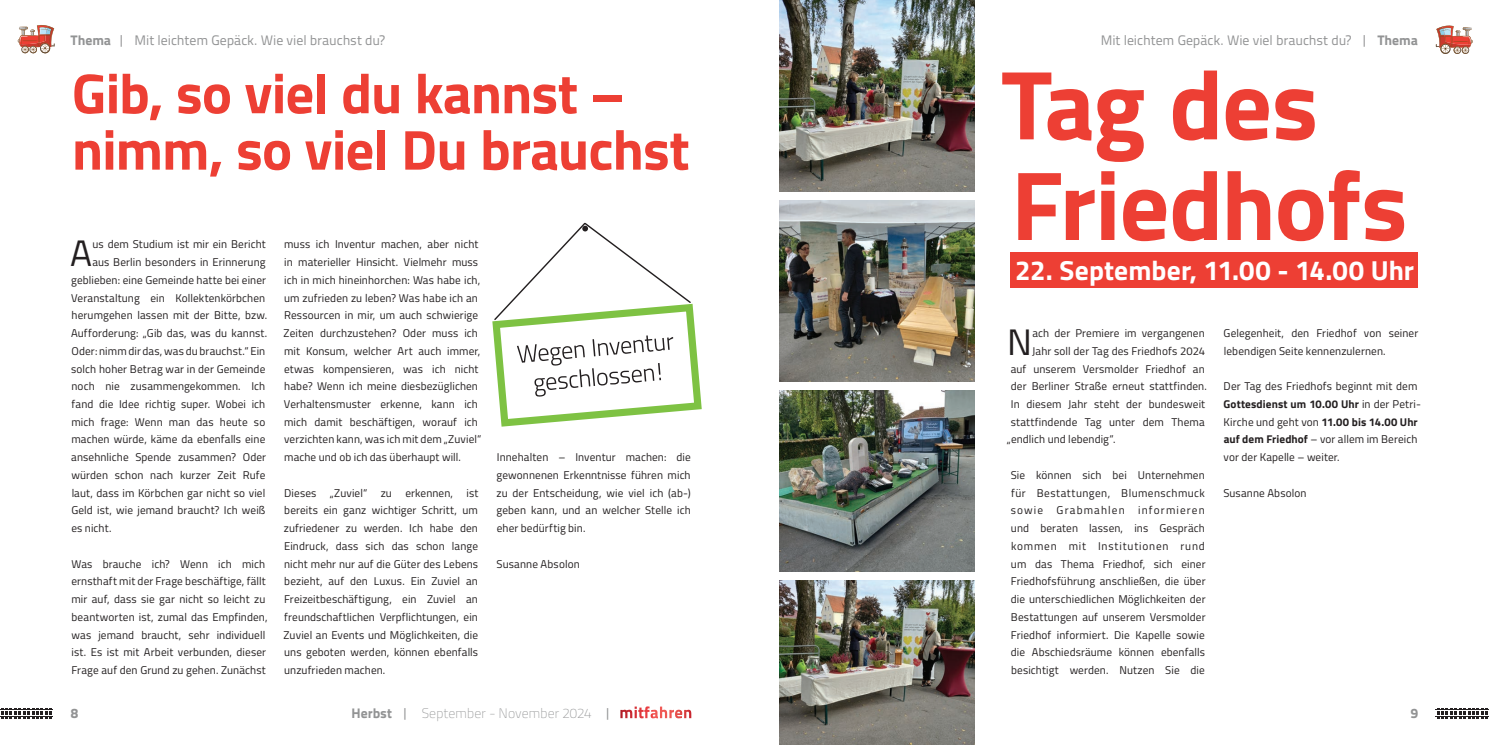
<style>
.page{position:relative;width:1489px;height:745px;background:#fff}
.page>*{position:absolute;margin:0;border:0;box-sizing:border-box;transform-origin:0 0}
.t1{font:700 98.12px/100.5px "Titillium";color:#ed3f34}
.t2{font:700 56.38px/56.4px "Titillium";letter-spacing:-.015em;color:#ed3f34}
.t3{font:36.88px "Titillium";color:#231f20}
.t4{font:700 27.5px "Titillium";letter-spacing:-.005em;color:#fff}
.t5{font:13.75px "Titillium Text 25 L 400 wt";letter-spacing:-.005em;color:#929394}
.t6{font:13.75px "Titillium Text 25 L 1 wt";letter-spacing:-.01em;color:#929394}
.t7{font:13.75px "Titillium Text 25 L 999 wt";color:#929394}
.t8{font:11.25px/17.8px "Titillium";letter-spacing:.01em;color:#231f20}
.s1{font-family:"Titillium Text 25 L 999 wt"}
.s2{font-weight:700}
.s3{font-family:"Titillium Text 25 L 400 wt"}
</style>
<div class="page">
<svg style="left:0;top:708px;width:52px;height:10px"></svg>
<hr style="left:22px;top:714px;width:31px;height:2px;background:#231f20">
<hr style="left:22px;top:715px;width:31px;height:1px;background:#fff">
<hr style="left:22px;top:709px;width:31px;height:1px;background:#fff">
<hr style="left:1435px;top:714px;width:31px;height:2px;background:#231f20">
<hr style="left:1435px;top:715px;width:31px;height:1px;background:#fff">
<svg style="left:1436px;top:708px;width:52px;height:10px"></svg>
<svg style="left:620px;top:706px;width:71px;height:12px"></svg>
<svg style="left:492px;top:222px;width:210px;height:205px"></svg>
<svg style="left:18px;top:25px;width:37px;height:29px"></svg>
<svg style="left:1435px;top:25px;width:37px;height:29px"></svg>
<div style="left:1010px;top:252px;width:407px;height:36px;background:#ed3f34"></div>
<img style="left:780px;top:200px;width:194px;height:181px">
<img style="left:780px;top:0;width:194px;height:191px">
<img style="left:780px;top:580px;width:194px;height:164px">
<img style="left:780px;top:390px;width:194px;height:180px">
<p class="t5" style="left:71px;top:30px;width:315px"><span class="s1">Thema</span> | Mit leichtem Gepäck. Wie viel brauchst du?</p>
<p class="t5" style="left:1100px;top:30px;width:319px">Mit leichtem Gepäck. Wie viel brauchst du? | <span class="s1">Thema</span></p>
<h2 class="t2" style="left:72px;top:62px;width:619px">Gib, so viel du kannst – nimm, so viel Du brauchst</h2>
<h3 class="t3" style="left:70px;top:226px;width:23px">A</h3>
<p class="t8" style="left:93px;top:235px;width:175px">us dem Studium ist mir ein Bericht</p>
<p class="t8" style="left:92px;top:252px;width:175px">aus Berlin besonders in Erinnerung</p>
<p class="t8" style="left:71px;top:270px;width:196px">geblieben: eine Gemeinde hatte bei einer</p>
<p class="t8" style="left:71px;top:288px;width:195px">Veranstaltung ein Kollektenkörbchen</p>
<p class="t8" style="left:72px;top:306px;width:197px">herumgehen lassen mit der Bitte, bzw.</p>
<p class="t8" style="left:71px;top:323px;width:198px">Aufforderung: „Gib das, was du kannst.</p>
<p class="t8" style="left:71px;top:341px;width:195px">Oder: nimm dir das, was du brauchst.“ Ein</p>
<p class="t8" style="left:71px;top:359px;width:196px">solch hoher Betrag war in der Gemeinde</p>
<p class="t8" style="left:71px;top:376px;width:195px">noch nie zusammengekommen. Ich</p>
<p class="t8" style="left:72px;top:394px;width:195px">fand die Idee richtig super. Wobei ich</p>
<p class="t8" style="left:71px;top:412px;width:195px">mich frage: Wenn man das heute so</p>
<p class="t8" style="left:71px;top:430px;width:195px">machen würde, käme da ebenfalls eine</p>
<p class="t8" style="left:71px;top:447px;width:196px">ansehnliche Spende zusammen? Oder</p>
<p class="t8" style="left:71px;top:465px;width:195px">würden schon nach kurzer Zeit Rufe</p>
<p class="t8" style="left:72px;top:483px;width:195px">laut, dass im Körbchen gar nicht so viel</p>
<p class="t8" style="left:71px;top:500px;width:195px">Geld ist, wie jemand braucht? Ich weiß</p>
<p class="t8" style="left:71px;top:518px;width:42px">es nicht.</p>
<p class="t8" style="left:71px;top:554px;width:198px">Was brauche ich? Wenn ich mich ernsthaft mit der Frage beschäftige, fällt mir auf, dass sie gar nicht so leicht zu beantworten ist, zumal das Empfinden, was jemand braucht, sehr individuell ist. Es ist mit Arbeit verbunden, dieser Frage auf den Grund zu gehen. Zunächst</p>
<p class="t8" style="left:283px;top:235px;width:199px">muss ich Inventur machen, aber nicht in materieller Hinsicht. Vielmehr muss ich in mich hineinhorchen: Was habe ich, um zufrieden zu leben? Was habe ich an Ressourcen in mir, um auch schwierige Zeiten durchzustehen? Oder muss ich mit Konsum, welcher Art auch immer, etwas kompensieren, was ich nicht habe? Wenn ich meine diesbezüglichen Verhaltensmuster erkenne, kann ich mich damit beschäftigen, worauf ich verzichten kann, was ich mit dem „Zuviel“ mache und ob ich das überhaupt will.</p>
<p class="t8" style="left:283px;top:483px;width:196px;text-align:justify">Dieses „Zuviel“ zu erkennen, ist bereits ein ganz wichtiger Schritt, um zufriedener zu werden. Ich habe den Eindruck, dass sich das schon lange nicht mehr nur auf die Güter des Lebens bezieht, auf den Luxus. Ein Zuviel an Freizeitbeschäftigung, ein Zuviel an freundschaftlichen Verpflichtungen, ein Zuviel an Events und Möglichkeiten, die uns geboten werden, können ebenfalls unzufrieden machen.</p>
<p class="t8" style="left:496px;top:447px;width:196px;text-align:justify">Innehalten – Inventur machen: die gewonnenen Erkenntnisse führen mich zu der Entscheidung, wie viel ich (ab-) geben kann, und an welcher Stelle ich eher bedürftig bin.</p>
<p class="t8" style="left:496px;top:554px;width:85px">Susanne Absolon</p>
<h1 class="t1" style="left:1000px;top:50px;width:408px">Tag des<br>Friedhofs</h1>
<h3 class="t4" style="left:1015px;top:249px;width:400px">22. September, 11.00 - 14.00 Uhr</h3>
<h3 class="t3" style="left:1007px;top:314px;width:26px">N</h3>
<p class="t8" style="left:1032px;top:323px;width:174px">ach der Premiere im vergangenen</p>
<p class="t8" style="left:1032px;top:341px;width:174px">Jahr soll der Tag des Friedhofs 2024</p>
<p class="t8" style="left:1010px;top:359px;width:195px">auf unserem Versmolder Friedhof an</p>
<p class="t8" style="left:1010px;top:376px;width:197px">der Berliner Straße erneut stattfinden.</p>
<p class="t8" style="left:1010px;top:394px;width:196px">In diesem Jahr steht der bundesweit</p>
<p class="t8" style="left:1010px;top:412px;width:195px">stattfindende Tag unter dem Thema</p>
<p class="t8" style="left:1006px;top:430px;width:110px">„endlich und lebendig“.</p>
<p class="t8" style="left:1010px;top:465px;width:196px;text-align:justify">Sie können sich bei Unternehmen für Bestattungen, Blumenschmuck sowie Grabmahlen informieren und beraten lassen, ins Gespräch kommen mit Institutionen rund um das Thema Friedhof, sich einer Friedhofsführung anschließen, die über die unterschiedlichen Möglichkeiten der Bestattungen auf unserem Versmolder Friedhof informiert. Die Kapelle sowie die Abschiedsräume können ebenfalls besichtigt werden. Nutzen Sie die</p>
<p class="t8" style="left:1223px;top:323px;width:196px">Gelegenheit, den Friedhof von seiner lebendigen Seite kennenzulernen.</p>
<p class="t8" style="left:1223px;top:376px;width:199px">Der Tag des Friedhofs beginnt mit dem <span class="s2">Gottesdienst um 10.00 Uhr</span> in der Petri-Kirche und geht von <span class="s2">11.00 bis 14.00 Uhr auf dem Friedhof</span> – vor allem im Bereich vor der Kapelle – weiter.</p>
<p class="t8" style="left:1223px;top:483px;width:85px">Susanne Absolon</p>
<p class="t7" style="left:71px;top:702px;width:9px">8</p>
<p class="t6" style="left:351px;top:703px;width:261px"><span class="s1">Herbst</span> <span class="s3">|</span> September - November 2024 <span class="s3">|</span></p>
<p class="t7" style="left:1410px;top:702px;width:9px">9</p>
</div>
